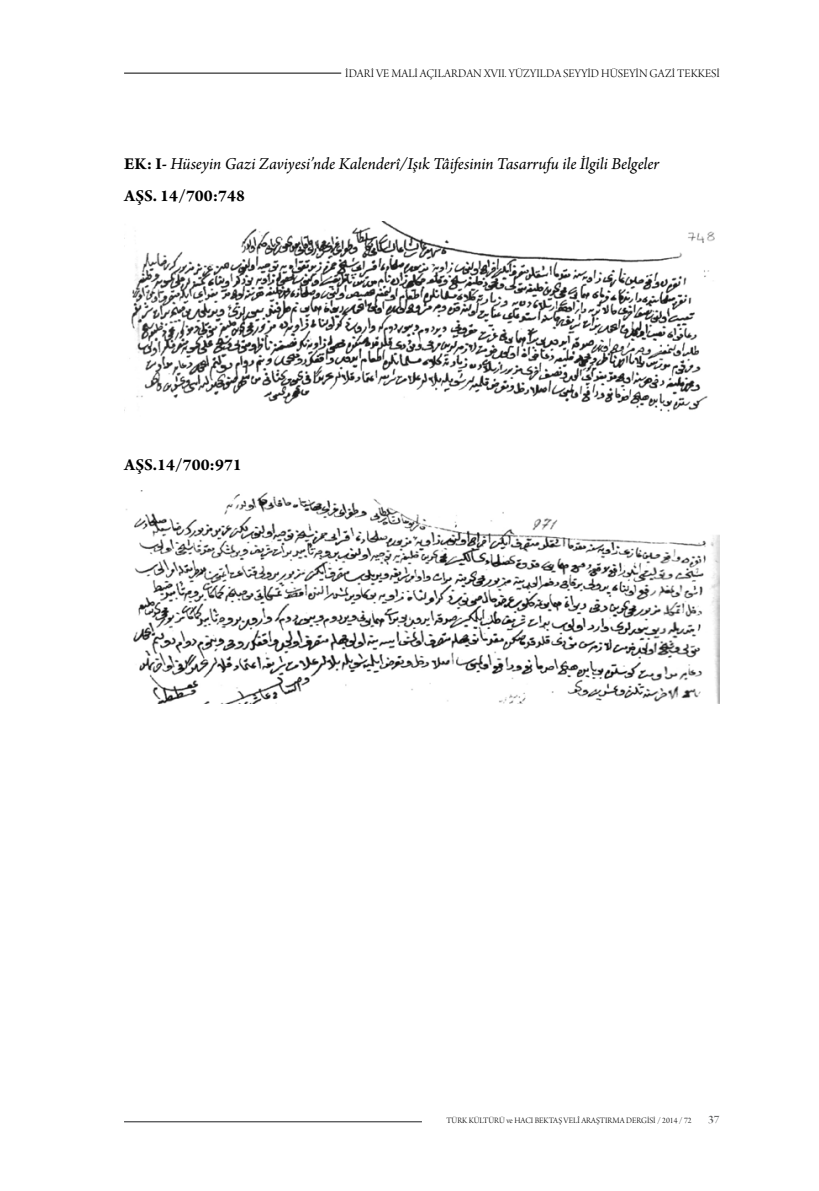
<style>
.page{position:relative;width:819px;height:1191px;background:#fff}
.page>*{position:absolute;margin:0;border:0;box-sizing:border-box;transform-origin:0 0}
.t1{font:italic 17.5px/31.8px "Arno Pro";color:#000}
.t2{font:700 17.5px "Arno Pro";color:#000}
.t3{font:12.25px "Arno Pro Light Display";color:#000}
.t4{font:12.25px "Arno Pro Smbd Display";color:#58595b}
.t5{font:8.75px "Arno Pro Light Display";color:#000}
.s1{font-weight:700;font-style:normal}
</style>
<div class="page">
<hr style="left:124px;top:73px;width:217px;height:1px;background:#000">
<hr style="left:124px;top:1121px;width:298px;height:1px;background:#58595b">
<img style="left:124px;top:222px;width:591px;height:190px">
<img style="left:125px;top:490px;width:594px;height:213px">
<p class="t3" style="left:345px;top:67px;width:376px">İDARİ VE MALİ AÇILARDAN XVII. YÜZYILDA SEYYİD HÜSEYİN GAZİ TEKKESİ</p>
<p class="t1" style="left:124px;top:149px;width:537px"><span class="s1">EK: I-</span> Hüseyin Gazi Zaviyesi’nde Kalenderî/Işık Tâifesinin Tasarrufu ile İlgili Belgeler<br><span class="s1">AŞS. 14/700:748</span></p>
<p class="t2" style="left:124px;top:454px;width:119px">AŞS.14/700:971</p>
<p class="t5" style="left:446px;top:1116px;width:247px">TÜRK KÜLTÜRÜ ve HACI BEKTAŞ VELÎ ARAŞTIRMA DERGİSİ / 2014 / 72</p>
<p class="t4" style="left:708px;top:1113px;width:13px">37</p>
</div>
